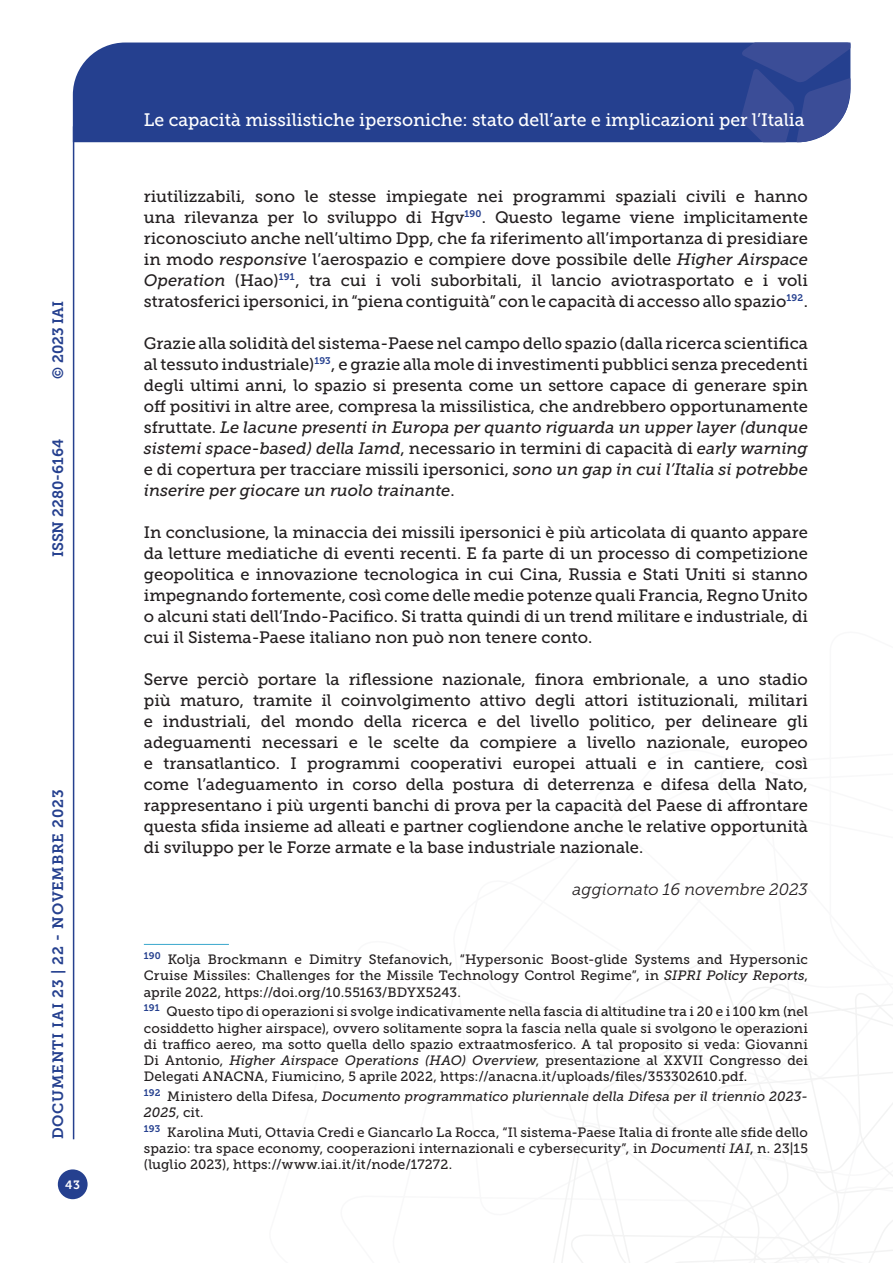
<style>
.page{position:relative;width:893px;height:1263px;background:#fff}
.page>*{position:absolute;margin:0;border:0;box-sizing:border-box;transform-origin:0 0}
.t1{font:18px "Museo Slab 500";color:#fff}
.Testo{font:16.5px/21px "Museo Slab 500";color:#231f20;text-align:justify}
.Testo-2{font:italic 16.5px "Museo Slab 300";color:#231f20}
.t2{font:15px "Museo Slab 700";letter-spacing:.05em;color:#25408f}
.t3{font:15px "Museo Slab 700";color:#25408f}
.Nota{font:13.5px/16.2px "Museo Slab 500";letter-spacing:.005em;color:#231f20;text-align:justify}
.Nota-2{font:italic 13.5px/16.2px "Museo Slab 500";color:#231f20}
.t4{font:12px "Museo Slab 700";color:#fff}
.s1{font-style:italic}
.s2{font-style:normal}
</style>
<div class="page">
<svg style="left:553px;top:960px;width:340px;height:303px"></svg>
<div style="left:73px;top:43px;width:668px;height:99px;background:#25408f"></div>
<svg style="left:741px;top:43px;width:109px;height:99px"></svg>
<div style="left:58px;top:1169px;width:30px;height:30px;background:#25408f;border-radius:50%"></div>
<hr style="left:73px;top:126px;width:1px;height:1013px;background:#25408f">
<hr style="left:144px;top:944px;width:85px;height:1px;background:#39a7cc">
<p class="t2" style="left:50px;top:379px;width:80px;rotate:-90deg">© 2023 IAI</p>
<p class="t3" style="left:50px;top:557px;width:120px;rotate:-90deg">ISSN 2280-6164</p>
<p class="t2" style="left:50px;top:1139px;width:351px;rotate:-90deg">DOCUMENTI IAI 23 | 22 - NOVEMBRE 2023</p>
<p class="t4" style="left:65px;top:1178px;width:16px">43</p>
<p class="t1" style="left:144px;top:110px;width:662px">Le capacità missilistiche ipersoniche: stato dell’arte e implicazioni per l’Italia</p>
<p class="Testo" style="left:144px;top:186px;width:666px">riutilizzabili, sono le stesse impiegate nei programmi spaziali civili e hanno una rilevanza per lo sviluppo di Hgv<sup>190</sup>. Questo legame viene implicitamente riconosciuto anche nell’ultimo Dpp, che fa riferimento all’importanza di presidiare in modo <span class="s1">responsive</span> l’aerospazio e compiere dove possibile delle <span class="s1">Higher Airspace Operation</span> (Hao)<sup>191</sup>, tra cui i voli suborbitali, il lancio aviotrasportato e i voli stratosferici ipersonici, in “piena contiguità” con le capacità di accesso allo spazio<sup>192</sup>.</p>
<p class="Testo" style="left:144px;top:333px;width:666px">Grazie alla solidità del sistema-Paese nel campo dello spazio (dalla ricerca scientifica al tessuto industriale)<sup>193</sup>, e grazie alla mole di investimenti pubblici senza precedenti degli ultimi anni, lo spazio si presenta come un settore capace di generare spin off positivi in altre aree, compresa la missilistica, che andrebbero opportunamente sfruttate. <span class="s1">Le lacune presenti in Europa per quanto riguarda un upper layer (dunque sistemi space-based) della Iamd</span>, necessario in termini di capacità di <span class="s1">early warning </span>e di copertura per tracciare missili ipersonici, <span class="s1">sono un gap in cui l’Italia si potrebbe inserire per giocare un ruolo trainante</span>.</p>
<p class="Testo" style="left:144px;top:522px;width:666px">In conclusione, la minaccia dei missili ipersonici è più articolata di quanto appare da letture mediatiche di eventi recenti. E fa parte di un processo di competizione geopolitica e innovazione tecnologica in cui Cina, Russia e Stati Uniti si stanno impegnando fortemente, così come delle medie potenze quali Francia, Regno Unito o alcuni stati dell’Indo-Pacifico. Si tratta quindi di un trend militare e industriale, di cui il Sistema-Paese italiano non può non tenere conto.</p>
<p class="Testo" style="left:144px;top:669px;width:666px">Serve perciò portare la riflessione nazionale, finora embrionale, a uno stadio più maturo, tramite il coinvolgimento attivo degli attori istituzionali, militari e industriali, del mondo della ricerca e del livello politico, per delineare gli adeguamenti necessari e le scelte da compiere a livello nazionale, europeo e transatlantico. I programmi cooperativi europei attuali e in cantiere, così come l’adeguamento in corso della postura di deterrenza e difesa della Nato, rappresentano i più urgenti banchi di prova per la capacità del Paese di affrontare questa sfida insieme ad alleati e partner cogliendone anche le relative opportunità di sviluppo per le Forze armate e la base industriale nazionale.</p>
<p class="Testo-2" style="left:573px;top:880px;width:237px">aggiornato 16 novembre 2023</p>
<p class="Nota" style="left:144px;top:951px;width:666px"><sup>190</sup> Kolja Brockmann e Dimitry Stefanovich, “Hypersonic Boost-glide Systems and Hypersonic Cruise Missiles: Challenges for the Missile Technology Control Regime”, in <span class="s1">SIPRI Policy Reports</span>, aprile 2022, https://doi.org/10.55163/BDYX5243.</p>
<p class="Nota" style="left:144px;top:1004px;width:666px"><sup>191</sup> Questo tipo di operazioni si svolge indicativamente nella fascia di altitudine tra i 20 e i 100 km (nel cosiddetto higher airspace), ovvero solitamente sopra la fascia nella quale si svolgono le operazioni di traffico aereo, ma sotto quella dello spazio extraatmosferico. A tal proposito si veda: Giovanni Di Antonio, <span class="s1">Higher Airspace Operations (HAO) Overview</span>, presentazione al XXVII Congresso dei Delegati ANACNA, Fiumicino, 5 aprile 2022, https://anacna.it/uploads/files/353302610.pdf.</p>
<p class="Nota-2" style="left:144px;top:1088px;width:666px"><sup>192</sup> <span class="s2">Ministero della Difesa,</span> Documento programmatico pluriennale della Difesa per il triennio 2023-<br>2025<span class="s2">, cit.</span></p>
<p class="Nota" style="left:144px;top:1124px;width:666px"><sup>193</sup> Karolina Muti, Ottavia Credi e Giancarlo La Rocca, “Il sistema-Paese Italia di fronte alle sfide dello spazio: tra space economy, cooperazioni internazionali e cybersecurity”, in <span class="s1">Documenti IAI</span>, n. 23|15 (luglio 2023), https://www.iai.it/it/node/17272.</p>
</div>
